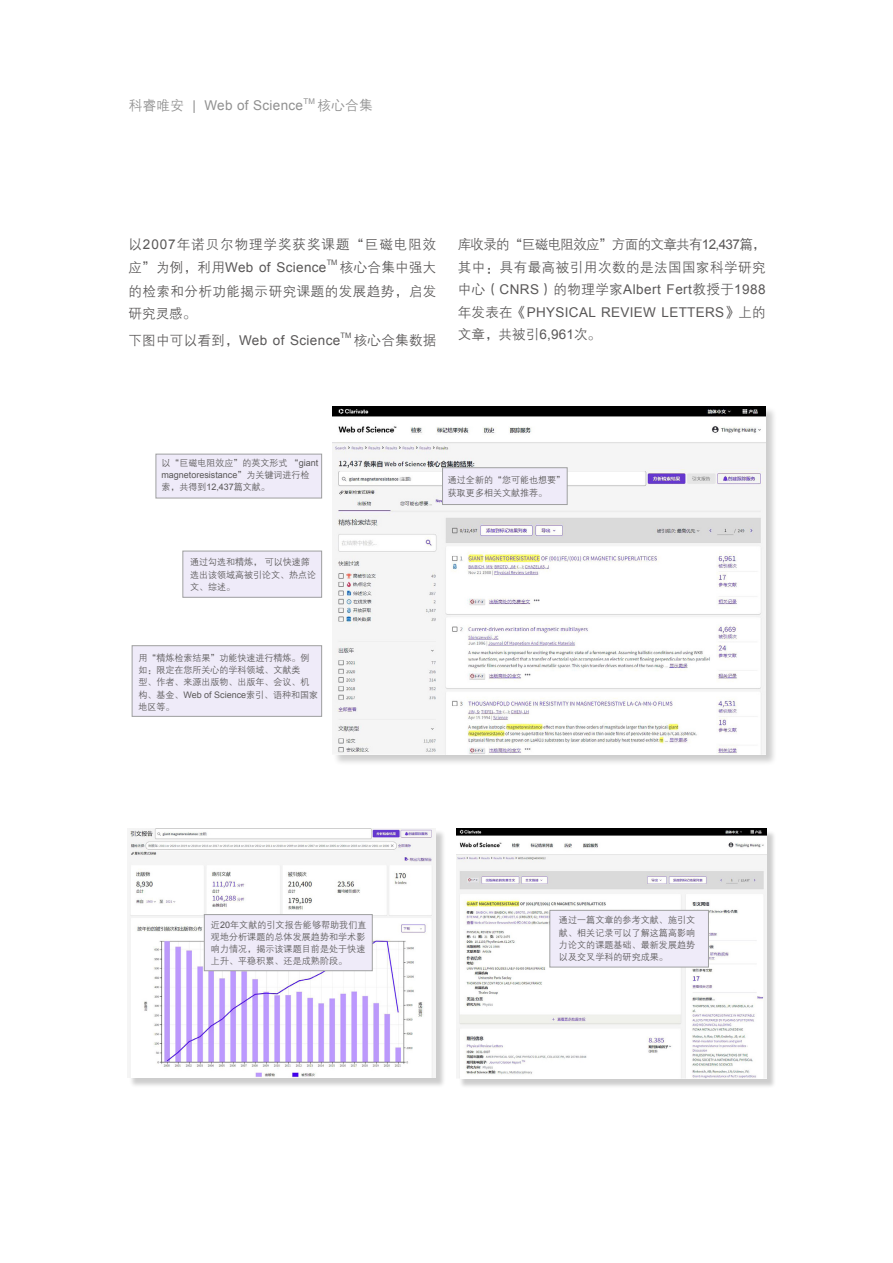
<style>
.page{position:relative;width:893px;height:1263px;background:#fff}
.page>*{position:absolute;margin:0;border:0;box-sizing:border-box;transform-origin:0 0}
.t1{font:13.5px/24px "FZZDXJW GB1 0";letter-spacing:.04em;color:#595757;text-align:right}
.t2{font:13.5px/22.5px "Arial";letter-spacing:.025em;color:#595757}
.t3{font:13.5px "FZZDXJW GB1 0";letter-spacing:.07em;color:#595757}
.t4{font:13.5px "Arial";letter-spacing:.025em;color:#909090}
.t5{font:13.5px "FZZDXJW GB1 0";color:#909090}
.t6{font:9px/12.3px "FZZDXJW GB1 0";color:#595757}
.t7{font:9px "Arial";color:#595757}
.t8{font:7.8px "Arial";color:#909090}
.t9{font:7.5px "Arial";color:#595757}
.s1{font-family:"FZZDXJW GB1 0"}
.s2{font-family:"Arial"}
</style>
<div class="page">
<div style="left:333px;top:406px;width:444px;height:360px;background:#000;opacity:.2"></div>
<img style="left:333px;top:406px;width:432px;height:348px">
<div style="left:129px;top:830px;width:317px;height:258px;background:#000;opacity:.2"></div>
<img style="left:129px;top:828px;width:307px;height:250px">
<div style="left:204px;top:914px;width:168px;height:57px;background:#efebf9"></div>
<div style="left:204px;top:914px;width:168px;height:57px;border:1px solid #9fa0a0"></div>
<div style="left:156px;top:454px;width:166px;height:44px;background:#efebf9"></div>
<div style="left:156px;top:454px;width:166px;height:44px;border:1px solid #9fa0a0"></div>
<div style="left:132px;top:646px;width:190px;height:70px;background:#efebf9"></div>
<div style="left:132px;top:645px;width:190px;height:71px;border:1px solid #9fa0a0"></div>
<div style="left:442px;top:468px;width:125px;height:36px;background:#efebf9"></div>
<div style="left:442px;top:467px;width:125px;height:38px;border:1px solid #9fa0a0"></div>
<div style="left:183px;top:551px;width:139px;height:46px;background:#efebf9"></div>
<div style="left:183px;top:551px;width:139px;height:46px;border:1px solid #9fa0a0"></div>
<div style="left:459px;top:830px;width:317px;height:258px;background:#000;opacity:.2"></div>
<img style="left:457px;top:828px;width:309px;height:250px">
<div style="left:550px;top:910px;width:158px;height:57px;background:#efebf9"></div>
<div style="left:550px;top:910px;width:159px;height:57px;border:1px solid #9fa0a0"></div>
<h1 class="t4" style="left:129px;top:97px;width:176px"><span class="s1">科睿唯安</span> | Web of Science</h1>
<p class="t8" style="left:303px;top:96px;width:13px">TM</p>
<h1 class="t5" style="left:318px;top:98px;width:57px">核心合集</h1>
<h1 class="t3" style="left:128px;top:237px;width:309px">以<span class="s2">2007</span>年诺贝尔物理学奖获奖课题“巨磁电阻效</h1>
<h1 class="t2" style="left:128px;top:256px;width:200px"><span class="s1">应”为例，利用</span>Web of Science</h1>
<p class="t9" style="left:327px;top:258px;width:12px">TM</p>
<h1 class="t1" style="left:128px;top:256px;width:310px">核心合集中强大<br>的检索和分析功能揭示研究课题的发展趋势，启发</h1>
<h1 class="t1" style="left:128px;top:302px;width:70px">研究灵感。</h1>
<h1 class="t2" style="left:128px;top:329px;width:213px"><span class="s1">下图中可以看到，</span>Web of Science</h1>
<p class="t9" style="left:341px;top:331px;width:12px">TM</p>
<h1 class="t1" style="left:354px;top:329px;width:84px">核心合集数据</h1>
<h1 class="t1" style="left:458px;top:234px;width:310px;line-height:22.5px;text-align:left">库收录的“巨磁电阻效应”方面的文章共有<span class="s2">12,437</span>篇，其中：具有最高被引用次数的是法国国家科学研究</h1>
<h1 class="t2" style="left:458px;top:278px;width:310px"><span class="s1">中心（</span>CNRS<span class="s1">）的物理学家</span>Albert Fert<span class="s1">教授于</span>1988<span class="s1">年发表在《</span>PHYSICAL REVIEW LETTERS<span class="s1">》上的</span></h1>
<h1 class="t1" style="left:458px;top:323px;width:145px">文章，共被引<span class="s2">6,961</span>次。</h1>
<p class="t6" style="left:161px;top:457px;width:159px">以“巨磁电阻效应”的英文形式 “<span class="s2">giant</span></p>
<p class="t7" style="left:161px;top:469px;width:150px">magnetoresistance<span class="s1">”为关键词进行检</span></p>
<p class="t6" style="left:161px;top:481px;width:110px">索，共得到<span class="s2">12,437</span>篇文献。</p>
<p class="t6" style="left:190px;top:556px;width:127px">通过勾选和精炼，可以快速筛选出该领域高被引论文、热点论文、综述。</p>
<p class="t6" style="left:139px;top:652px;width:181px">用“精炼检索结果”功能快速进行精炼。例如：限定在您所关心的学科领域、文献类<br>型、作者、来源出版物、出版年、会议、机构、基金、<span class="s2">Web of Science</span>索引、语种和国家地区等。</p>
<p class="t6" style="left:448px;top:474px;width:118px">通过全新的“您可能也想要”获取更多相关文献推荐。</p>
<p class="t6" style="left:211px;top:919px;width:157px">近<span class="s2">20</span>年文献的引文报告能够帮助我们直观地分析课题的总体发展趋势和学术影响力情况，揭示该课题目前是处于快速上升、平稳积累、还是成熟阶段。</p>
<p class="t6" style="left:559px;top:915px;width:138px;text-align:justify">通过一篇文章的参考文献、施引文献、相关记录可以了解这篇高影响力论文的课题基础、最新发展趋势以及交叉学科的研究成果。</p>
</div>
